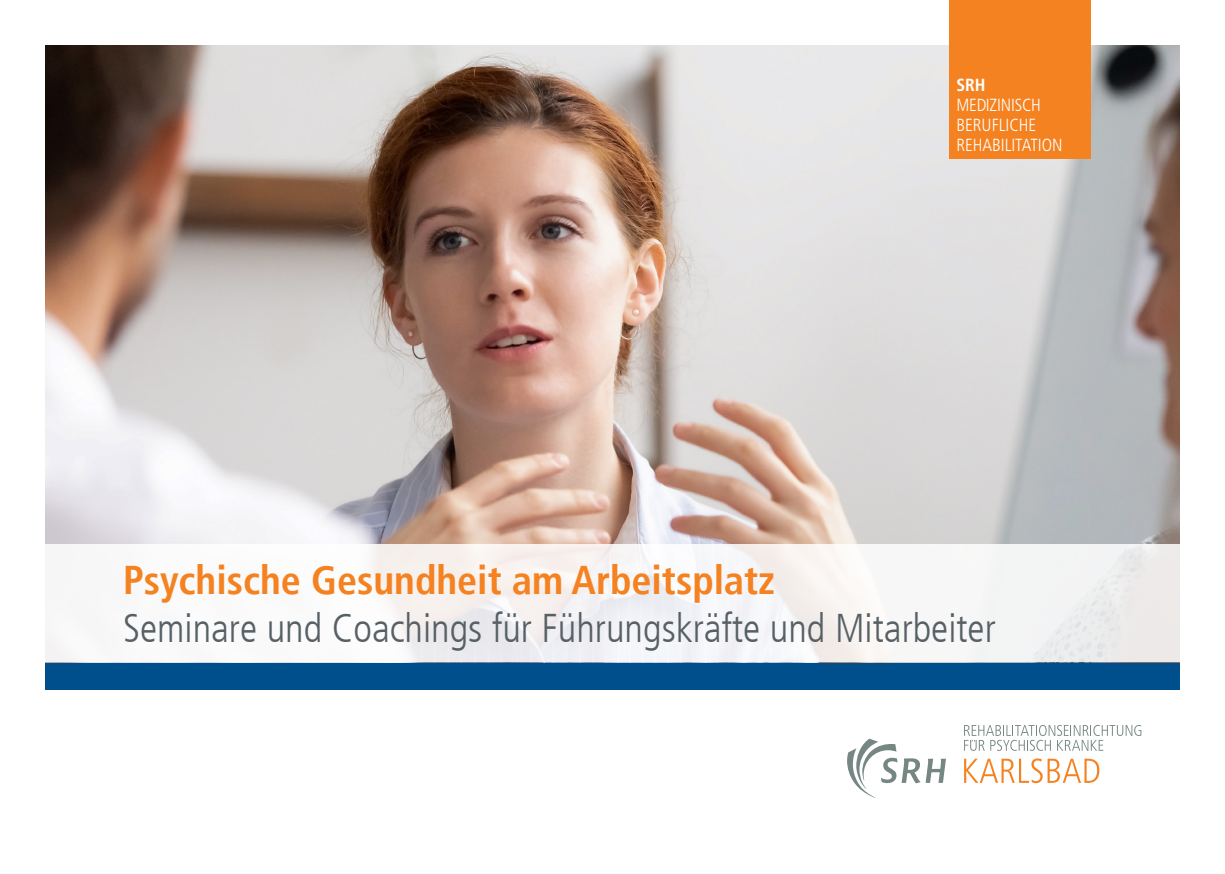
<style>
.page{position:relative;width:1225px;height:874px;background:#fff}
.page>*{position:absolute;margin:0;border:0;box-sizing:border-box;transform-origin:0 0}
.t1{font:300 condensed 40px "Frutiger LT";color:#576065}
.t2{font:700 condensed 40px "Frutiger LT";color:#f58220}
.t3{font:300 condensed 17.6px/20px "Frutiger LT Std";letter-spacing:-.005em;color:#fff}
.s1{font-weight:700}
</style>
<div class="page">
<img style="left:45px;top:45px;width:1134px;height:617px">
<svg style="left:847px;top:738px;width:99px;height:59px"></svg>
<svg style="left:964px;top:758px;width:135px;height:24px"></svg>
<svg style="left:964px;top:725px;width:177px;height:25px"></svg>
<div style="left:949px;top:0;width:141px;height:159px;background:#f58220"></div>
<div style="left:45px;top:544px;width:1134px;height:117px;background:linear-gradient(to right,#fbf9fa,#f1f0f0)"></div>
<div style="left:45px;top:662px;width:1134px;height:27px;background:#004f8d"></div>
<p class="t3" style="left:956px;top:75px;width:108px"><span class="s1">SRH<br></span>MEDIZINISCH<br>BERUFLICHE<br>REHABILITATION</p>
<p class="t2" style="left:123px;top:556px;width:653px">Psychische Gesundheit am Arbeitsplatz</p>
<p class="t1" style="left:123px;top:605px;width:874px">Seminare und Coachings für Führungskräfte und Mitarbeiter</p>
</div>
